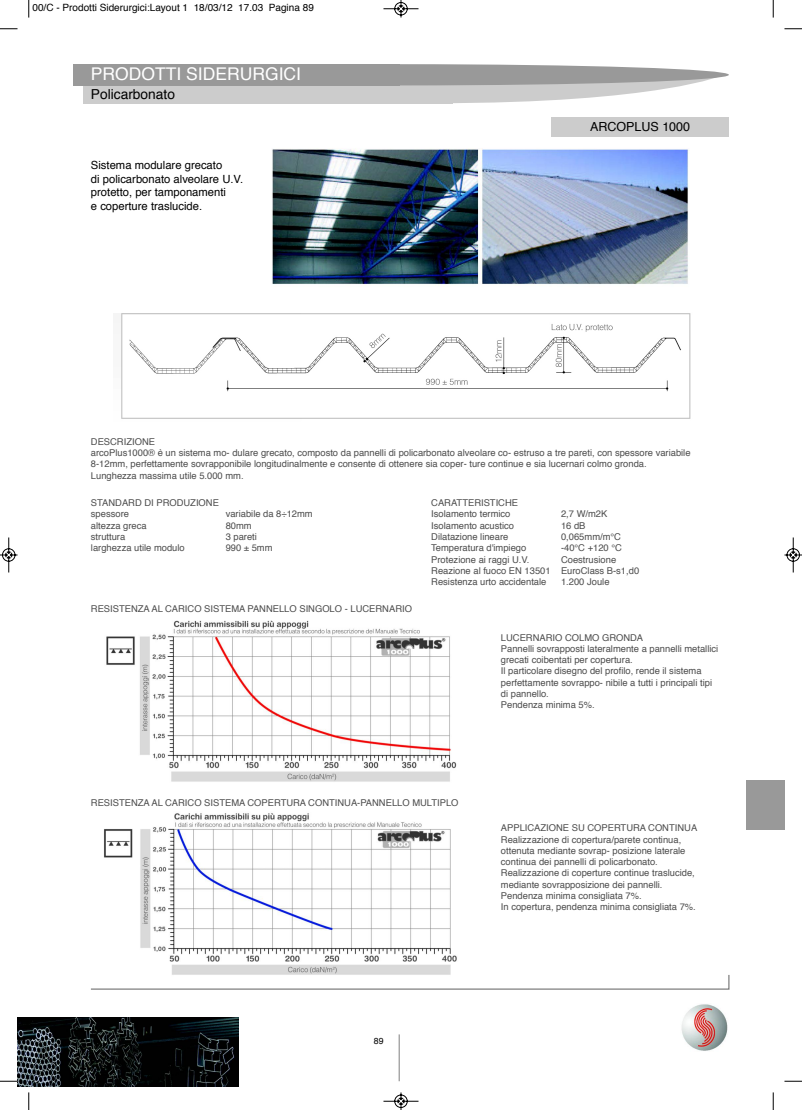
<style>
.page{position:relative;width:802px;height:1110px;background:#fff}
.page>*{position:absolute;margin:0;border:0;box-sizing:border-box;transform-origin:0 0}
.t1{font:17.5px "Helvetica";color:#fff}
.t2{font:13.75px "Helvetica";color:#000}
.t3{font:12.5px "Helvetica";color:#000}
.t4{font:11.25px/13.5px "Helvetica";color:#000}
.t5{font:10px "Helvetica";color:#000}
.t6{font:9.38px/11.2px "Helvetica";color:#4c4c4c}
.t7{font:8.75px "Helvetica";color:#000}
</style>
<div class="page">
<svg style="left:453px;top:76px;width:271px;height:27px"></svg>
<div style="left:84px;top:80px;width:369px;height:23px;background:#ccc"></div>
<div style="left:73px;top:64px;width:656px;height:21px;background:#999;border-radius:50%"></div>
<div style="left:73px;top:64px;width:326px;height:21px;background:#999"></div>
<hr style="left:399px;top:1034px;width:1px;height:47px;background:#7f7f7f">
<svg style="left:91px;top:975px;width:639px;height:15px"></svg>
<img style="left:681px;top:1004px;width:47px;height:47px">
<div style="left:551px;top:117px;width:178px;height:20px;background:#ccc"></div>
<div style="left:746px;top:780px;width:38px;height:50px;background:#999"></div>
<img style="left:18px;top:1017px;width:220px;height:70px">
<img style="left:271px;top:148px;width:418px;height:139px">
<img style="left:121px;top:313px;width:570px;height:106px">
<img style="left:106px;top:620px;width:351px;height:162px">
<img style="left:100px;top:813px;width:387px;height:166px">
<svg style="left:28px;top:0;width:2px;height:18px"></svg>
<svg style="left:0;top:28px;width:18px;height:2px"></svg>
<svg style="left:773px;top:0;width:1px;height:18px"></svg>
<svg style="left:784px;top:28px;width:18px;height:2px"></svg>
<svg style="left:28px;top:1092px;width:2px;height:18px"></svg>
<svg style="left:0;top:1081px;width:18px;height:1px"></svg>
<svg style="left:773px;top:1092px;width:1px;height:18px"></svg>
<svg style="left:784px;top:1081px;width:18px;height:1px"></svg>
<svg style="left:383px;top:0;width:36px;height:18px"></svg>
<svg style="left:383px;top:1092px;width:36px;height:18px"></svg>
<svg style="left:0;top:537px;width:18px;height:36px"></svg>
<svg style="left:784px;top:537px;width:18px;height:36px"></svg>
<p class="t5" style="left:32px;top:4px;width:283px">00/C - Prodotti Siderurgici:Layout 1 18/03/12 17.03 Pagina 89</p>
<h1 class="t1" style="left:91px;top:66px;width:212px">PRODOTTI SIDERURGICI</h1>
<h2 class="t2" style="left:91px;top:88px;width:86px">Policarbonato</h2>
<p class="t4" style="left:91px;top:160px;width:154px">Sistema modulare grecato<br>di policarbonato alveolare U.V. protetto, per tamponamenti<br>e coperture traslucide.</p>
<h3 class="t3" style="left:590px;top:121px;width:102px">ARCOPLUS 1000</h3>
<p class="t6" style="left:91px;top:437px;width:601px">DESCRIZIONE<br>arcoPlus1000® èun sistema mo- dulare grecato, composto da pannelli di policarbonato alveolare co- estruso a tre pareti, con spessore variabile 8-12mm, perfettamente sovrapponibile longitudinalmente e consente di ottenere sia coper- ture continue e sia lucernari colmo gronda.<br>Lunghezza massima utile 5.000 mm.</p>
<p class="t6" style="left:91px;top:498px;width:130px">STANDARD DI PRODUZIONE spessore<br>altezza greca<br>struttura<br>larghezza utile modulo</p>
<p class="t6" style="left:226px;top:509px;width:88px">variabile da 8÷12mm<br>80mm<br>3 pareti<br>990 ± 5mm</p>
<p class="t6" style="left:91px;top:604px;width:322px">RESISTENZA AL CARICO SISTEMA PANNELLO SINGOLO - LUCERNARIO</p>
<p class="t6" style="left:431px;top:498px;width:121px">CARATTERISTICHE<br>Isolamento termico<br>Isolamento acustico<br>Dilatazione lineare<br>Temperatura d'impiego<br>Protezione ai raggi U.V.<br>Reazione al fuoco EN 13501<br>Resistenza urto accidentale</p>
<p class="t6" style="left:561px;top:509px;width:80px">2,7 W/m2K<br>16 dB<br>0,065mm/m°C -40°C +120 °C<br>Coestrusione<br>EuroClass B-s1,d0<br>1.200 Joule</p>
<p class="t6" style="left:501px;top:632px;width:219px">LUCERNARIO COLMO GRONDA<br>Pannelli sovrapposti lateralmente a pannelli metallici grecati coibentati per copertura.<br>Il particolare disegno del profilo, rende il sistema perfettamente sovrappo- nibile a tutti i principali tipi di pannello.<br>Pendenza minima 5%.</p>
<p class="t6" style="left:91px;top:797px;width:369px">RESISTENZA AL CARICO SISTEMA COPERTURA CONTINUA-PANNELLO MULTIPLO</p>
<p class="t6" style="left:501px;top:823px;width:198px">APPLICAZIONE SU COPERTURA CONTINUA Realizzazione di copertura/parete continua, ottenuta mediante sovrap- posizione laterale continua dei pannelli di policarbonato.<br>Realizzazione di coperture continue traslucide, mediante sovrapposizione dei pannelli.<br>Pendenza minima consigliata 7%.<br>In copertura, pendenza minima consigliata 7%.</p>
<p class="t7" style="left:374px;top:1037px;width:11px">89</p>
</div>
